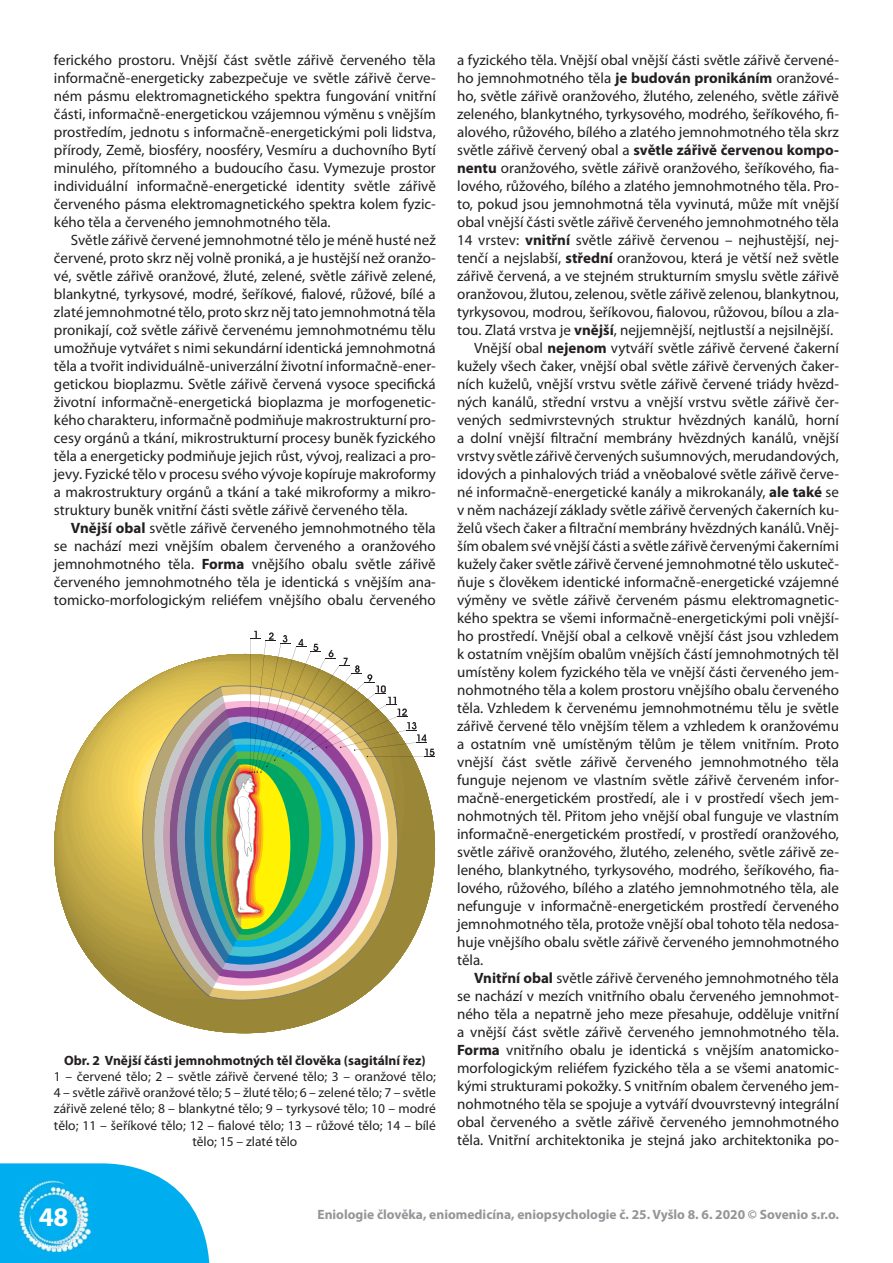
<style>
.page{position:relative;width:893px;height:1263px;background:#fff}
.page>*{position:absolute;margin:0;border:0;box-sizing:border-box;transform-origin:0 0}
.t1{font:700 27px "Myriad Pro";color:#fff}
.t2{font:15px/18px "Myriad Pro";color:#231f20;text-align:justify}
.t3{font:700 15px "Myriad Pro";color:#231f20}
.t4{font:13.5px/16.2px "Myriad Pro";color:#231f20;text-align:center}
.t5{font:700 13.5px "Myriad Pro";color:#939598}
.t6{font:700 13.5px "Myriad Pro";color:#231f20}
.s1{font-weight:700}
.s2{font-weight:400}
</style>
<div class="page">
<svg style="left:0;top:1163px;width:210px;height:100px;background:#25b9f1"></svg>
<img style="left:20px;top:1180px;width:71px;height:72px">
<svg style="left:78px;top:943px;width:277px;height:90px;fill:#998637"></svg>
<svg style="left:54px;top:780px;width:26px;height:139px"></svg>
<svg style="left:66px;top:750px;width:14px;height:157px;background:#c7b056"></svg>
<svg style="left:80px;top:631px;width:355px;height:371px"></svg>
<p class="t2" style="left:54px;top:53px;width:383px">ferického prostoru. Vnější část světle zářivě červeného těla informačně-energeticky zabezpečuje ve světle zářivě červe&shy;ném pásmu elektromagnetického spektra fungování vnitřní části, informačně-energetickou vzájemnou výměnu s vnějším prostředím, jednotu s informačně-energetickými poli lidstva, přírody, Země, biosféry, noosféry, Vesmíru a duchovního Bytí minulého, přítomného a budoucího času. Vymezuje prostor individuální informačně-energetické identity světle zářivě červeného pásma elektromagnetického spektra kolem fyzic&shy;kého těla a červeného jemnohmotného těla.</p>
<p class="t2" style="left:54px;top:233px;width:383px;text-indent:17px">Světle zářivě červené jemnohmotné tělo je méně husté než červené, proto skrz něj volně proniká, a je hustější než oranžo&shy;vé, světle zářivě oranžové, žluté, zelené, světle zářivě zelené, blankytné, tyrkysové, modré, šeříkové, fialové, růžové, bílé a zlaté jemnohmotné tělo, proto skrz něj tato jemnohmotná těla pronikají, což světle zářivě červenému jemnohmotnému tělu umožňuje vytvářet s nimi sekundární identická jemnohmotná těla a tvořit individuálně-univerzální životní informačně-ener&shy;getickou bioplazmu. Světle zářivě červená vysoce specifická životní informačně-energetická bioplazma je morfogenetic&shy;kého charakteru, informačně podmiňuje makrostrukturní pro&shy;cesy orgánů a tkání, mikrostrukturní procesy buněk fyzického těla a energeticky podmiňuje jejich růst, vývoj, realizaci a pro&shy;jevy. Fyzické tělo v procesu svého vývoje kopíruje makroformy a makrostruktury orgánů a tkání a také mikroformy a mikro&shy;struktury buněk vnitřní části světle zářivě červeného těla.</p>
<p class="t2" style="left:54px;top:521px;width:383px;text-indent:17px"><span class="s1">Vnější obal</span> světle zářivě červeného jemnohmotného těla se nachází mezi vnějším obalem červeného a oranžového jemnohmotného těla. <span class="s1">Forma</span> vnějšího obalu světle zářivě červeného jemnohmotného těla je identická s vnějším ana&shy;tomicko-morfologickým reliéfem vnějšího obalu červeného</p>
<p class="t6" style="left:64px;top:1055px;width:363px">Obr. 2 Vnější části jemnohmotných těl člověka (sagitální řez)</p>
<p class="t4" style="left:54px;top:1070px;width:383px">1 – červené tělo; 2 – světle zářivě červené tělo; 3 – oranžové tělo; 4 – světle zářivě oranžové tělo; 5 – žluté tělo; 6 – zelené tělo; 7 – světle zářivě zelené tělo; 8 – blankytné tělo; 9 – tyrkysové tělo; 10 – modré tělo; 11 – šeříkové tělo; 12 – fialové tělo; 13 – růžové tělo; 14 – bílé tělo; 15 – zlaté tělo</p>
<p class="t2" style="left:457px;top:53px;width:383px">a fyzického těla. Vnější obal vnější části světle zářivě červené-</p>
<p class="t2" style="left:457px;top:71px;width:383px">ho jemnohmotného těla <span class="s1">je budován pronikáním</span> oranžové-</p>
<p class="t2" style="left:457px;top:89px;width:383px">ho, světle zářivě oranžového, žlutého, zeleného, světle zářivě</p>
<p class="t2" style="left:457px;top:107px;width:383px">zeleného, blankytného, tyrkysového, modrého, šeříkového, fi-</p>
<p class="t2" style="left:457px;top:125px;width:383px">alového, růžového, bílého a zlatého jemnohmotného těla skrz</p>
<p class="t3" style="left:457px;top:145px;width:383px"><span class="s2">světle zářivě červený obal a</span> světle zářivě červenou kompo-</p>
<p class="t2" style="left:457px;top:161px;width:383px"><span class="s1">nentu</span> oranžového, světle zářivě oranžového, šeříkového, fia-</p>
<p class="t2" style="left:457px;top:179px;width:383px">lového, růžového, bílého a zlatého jemnohmotného těla. Pro-</p>
<p class="t2" style="left:457px;top:197px;width:383px">to, pokud jsou jemnohmotná těla vyvinutá, může mít vnější</p>
<p class="t2" style="left:457px;top:215px;width:383px">obal vnější části světle zářivě červeného jemnohmotného těla</p>
<p class="t2" style="left:457px;top:233px;width:383px">14 vrstev: <span class="s1">vnitřní</span> světle zářivě červenou – nejhustější, nej-</p>
<p class="t2" style="left:457px;top:251px;width:383px">tenčí a nejslabší, <span class="s1">střední</span> oranžovou, která je větší než světle</p>
<p class="t2" style="left:457px;top:269px;width:383px">zářivě červená, a ve stejném strukturním smyslu světle zářivě</p>
<p class="t2" style="left:457px;top:287px;width:383px">oranžovou, žlutou, zelenou, světle zářivě zelenou, blankytnou,</p>
<p class="t2" style="left:457px;top:305px;width:383px">tyrkysovou, modrou, šeříkovou, fialovou, růžovou, bílou a zla-</p>
<p class="t2" style="left:457px;top:323px;width:378px">tou. Zlatá vrstva je <span class="s1">vnější</span>, nejjemnější, nejtlustší a nejsilnější.</p>
<p class="t2" style="left:474px;top:341px;width:366px">Vnější obal <span class="s1">nejenom</span> vytváří světle zářivě červené čakerní</p>
<p class="t2" style="left:457px;top:359px;width:383px">kužely všech čaker, vnější obal světle zářivě červených čaker-</p>
<p class="t2" style="left:457px;top:377px;width:383px">ních kuželů, vnější vrstvu světle zářivě červené triády hvězd-</p>
<p class="t2" style="left:457px;top:395px;width:383px">ných kanálů, střední vrstvu a vnější vrstvu světle zářivě čer-</p>
<p class="t2" style="left:457px;top:413px;width:383px">vených sedmivrstevných struktur hvězdných kanálů, horní</p>
<p class="t2" style="left:457px;top:431px;width:383px">a dolní vnější filtrační membrány hvězdných kanálů, vnější</p>
<p class="t2" style="left:457px;top:449px;width:383px">vrstvy světle zářivě červených sušumnových, merudandových,</p>
<p class="t2" style="left:457px;top:467px;width:383px">idových a pinhalových triád a vněobalové světle zářivě červe-</p>
<p class="t2" style="left:457px;top:485px;width:383px">né informačně-energetické kanály a mikrokanály, <span class="s1">ale také</span> se</p>
<p class="t2" style="left:457px;top:503px;width:383px">v něm nacházejí základy světle zářivě červených čakerních ku-</p>
<p class="t2" style="left:457px;top:521px;width:383px">želů všech čaker a filtrační membrány hvězdných kanálů. Vněj-</p>
<p class="t2" style="left:457px;top:539px;width:383px">ším obalem své vnější části a světle zářivě červenými čakerními</p>
<p class="t2" style="left:457px;top:557px;width:383px">kužely čaker světle zářivě červené jemnohmotné tělo uskuteč-</p>
<p class="t2" style="left:457px;top:575px;width:383px">ňuje s člověkem identické informačně-energetické vzájemné</p>
<p class="t2" style="left:457px;top:593px;width:383px">výměny ve světle zářivě červeném pásmu elektromagnetic-</p>
<p class="t2" style="left:457px;top:611px;width:383px">kého spektra se všemi informačně-energetickými poli vnější-</p>
<p class="t2" style="left:457px;top:629px;width:383px">ho prostředí. Vnější obal a celkově vnější část jsou vzhledem</p>
<p class="t2" style="left:457px;top:647px;width:383px">k ostatním vnějším obalům vnějších částí jemnohmotných těl</p>
<p class="t2" style="left:457px;top:665px;width:383px">umístěny kolem fyzického těla ve vnější části červeného jem-</p>
<p class="t2" style="left:457px;top:683px;width:383px">nohmotného těla a kolem prostoru vnějšího obalu červeného</p>
<p class="t2" style="left:457px;top:701px;width:383px">těla. Vzhledem k červenému jemnohmotnému tělu je světle</p>
<p class="t2" style="left:457px;top:719px;width:383px">zářivě červené tělo vnějším tělem a vzhledem k oranžovému</p>
<p class="t2" style="left:457px;top:737px;width:383px">a ostatním vně umístěným tělům je tělem vnitřním. Proto</p>
<p class="t2" style="left:457px;top:755px;width:383px">vnější část světle zářivě červeného jemnohmotného těla</p>
<p class="t2" style="left:457px;top:773px;width:383px">funguje nejenom ve vlastním světle zářivě červeném infor-</p>
<p class="t2" style="left:457px;top:791px;width:383px">mačně-energetickém prostředí, ale i v prostředí všech jem-</p>
<p class="t2" style="left:457px;top:809px;width:383px">nohmotných těl. Přitom jeho vnější obal funguje ve vlastním</p>
<p class="t2" style="left:457px;top:827px;width:383px">informačně-energetickém prostředí, v prostředí oranžového,</p>
<p class="t2" style="left:457px;top:845px;width:383px">světle zářivě oranžového, žlutého, zeleného, světle zářivě ze-</p>
<p class="t2" style="left:457px;top:863px;width:383px">leného, blankytného, tyrkysového, modrého, šeříkového, fia-</p>
<p class="t2" style="left:457px;top:881px;width:383px">lového, růžového, bílého a zlatého jemnohmotného těla, ale</p>
<p class="t2" style="left:457px;top:899px;width:383px">nefunguje v informačně-energetickém prostředí červeného</p>
<p class="t2" style="left:457px;top:917px;width:383px">jemnohmotného těla, protože vnější obal tohoto těla nedosa-</p>
<p class="t2" style="left:457px;top:935px;width:383px">huje vnějšího obalu světle zářivě červeného jemnohmotného</p>
<p class="t2" style="left:457px;top:953px;width:28px">těla.</p>
<p class="t2" style="left:474px;top:971px;width:366px"><span class="s1">Vnitřní obal</span> světle zářivě červeného jemnohmotného těla</p>
<p class="t2" style="left:457px;top:989px;width:383px">se nachází v mezích vnitřního obalu červeného jemnohmot-</p>
<p class="t2" style="left:457px;top:1007px;width:383px">ného těla a nepatrně jeho meze přesahuje, odděluje vnitřní</p>
<p class="t2" style="left:457px;top:1025px;width:383px">a vnější část světle zářivě červeného jemnohmotného těla.</p>
<p class="t2" style="left:457px;top:1043px;width:383px"><span class="s1">Forma</span> vnitřního obalu je identická s vnějším anatomicko-</p>
<p class="t2" style="left:457px;top:1061px;width:383px">morfologickým reliéfem fyzického těla a se všemi anatomic-</p>
<p class="t2" style="left:457px;top:1079px;width:383px">kými strukturami pokožky. S vnitřním obalem červeného jem-</p>
<p class="t2" style="left:457px;top:1097px;width:383px">nohmotného těla se spojuje a vytváří dvouvrstevný integrální</p>
<p class="t2" style="left:457px;top:1115px;width:383px">obal červeného a světle zářivě červeného jemnohmotného</p>
<p class="t2" style="left:457px;top:1133px;width:383px">těla. Vnitřní architektonika je stejná jako architektonika po-</p>
<h1 class="t1" style="left:39px;top:1207px;width:31px">48</h1>
<p class="t5" style="left:317px;top:1209px;width:523px">Eniologie člověka, eniomedicína, eniopsychologie č. 25. Vyšlo 8. 6. 2020 © Sovenio s.r.o.</p>
</div>
